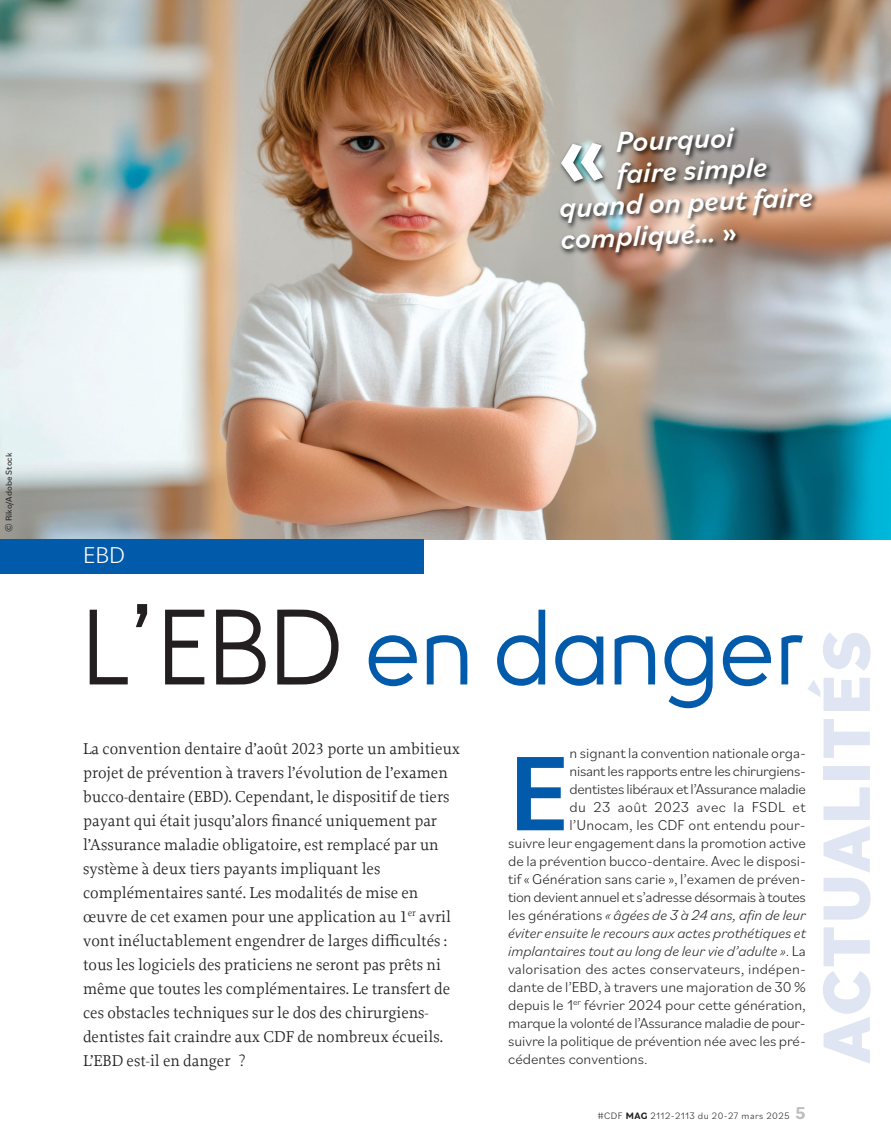
<style>
.page{position:relative;width:891px;height:1148px;background:#fff}
.page>*{position:absolute;margin:0;border:0;box-sizing:border-box;transform-origin:0 0}
.t1{font:500 111px "Bilo";color:#015aaa}
.t2{font:102px "Kreadon R";color:#015aaa}
.t3{font:800 70.2px "Bilo";letter-spacing:.03em;color:#e0e5f3}
.t4{font:italic 500 30px "Bilo";color:#fff}
.t5{font:300 24px "Bilo";color:#fff}
.t6{font:16.5px/24px "Proforma";color:#231f20}
.t7{font:300 15px "Bilo";color:#231f20}
.t8{font:italic 300 15px "Bilo";color:#231f20}
.t9{font:300 15px "Bilo";letter-spacing:-.025em;color:#231f20}
.t10{font:300 15px "Bilo";letter-spacing:.03em;color:#231f20}
.t11{font:300 9.75px "Bilo";letter-spacing:.05em;color:#231f20}
.t12{font:9px "Bilo";color:#231f20}
.s1{font-weight:700;font-style:normal}
.s2{color:#231f20}
.s3{font-style:normal}
.s4{font-weight:700}
.s5{font-weight:700;font-size:18px;color:#bcbdc0}
</style>
<div class="page">
<img style="left:0;top:0;width:891px;height:539px">
<div style="left:0;top:539px;width:423px;height:34px;background:#015aaa"></div>
<img style="left:523px;top:71px;width:361px;height:252px">
<svg style="left:560px;top:142px;width:43px;height:40px;background:#6f7d7c"></svg>
<p class="t4" style="left:615px;top:124px;width:119px;rotate:-3deg">Pourquoi</p>
<p class="t4" style="left:616px;top:156px;width:152px;rotate:-3deg">faire simple</p>
<p class="t4" style="left:558px;top:191px;width:255px;rotate:-3deg">quand on peut faire</p>
<p class="t4" style="left:560px;top:222px;width:178px;rotate:-3deg">compliqué… <span class="s1">»</span></p>
<p class="t12" style="left:3px;top:532px;width:80px;rotate:-90deg">© Riko/Adobe Stock</p>
<p class="t5" style="left:83px;top:546px;width:44px">EBD</p>
<p class="t2" style="left:83px;top:610px;width:724px"><span class="s2">L’EBD</span> en danger</p>
<p class="t3" style="left:805px;top:1063px;width:434px;rotate:-90deg">ACTUALITÉS</p>
<p class="t6" style="left:83px;top:738px;width:379px">La convention dentaire d’août 2023 porte un ambitieux projet de prévention à travers l’évolution de l’examen bucco-dentaire (EBD). Cependant, le dispositif de tiers payant qui était jusqu’alors financé uniquement par l’Assurance maladie obligatoire, est remplacé par un système à deux tiers payants impliquant les complémentaires santé. Les modalités de mise en œuvre de cet examen pour une application au 1<sup>er</sup> avril vont inéluctablement engendrer de larges difficultés : tous les logiciels des praticiens ne seront pas prêts ni même que toutes les complémentaires. Le transfert de ces obstacles techniques sur le dos des chirurgiens&shy;dentistes fait craindre aux CDF de nombreux écueils.<br>L’EBD est-il en danger ?</p>
<p class="t7" style="left:570px;top:748px;width:238px">n signant la convention nationale orga-</p>
<p class="t9" style="left:570px;top:766px;width:238px">nisant les rapports entre les chirurgiens-</p>
<p class="t9" style="left:570px;top:784px;width:238px">dentistes libéraux et l’Assurance maladie</p>
<p class="t10" style="left:570px;top:802px;width:238px">du 23 août 2023 avec la FSDL et</p>
<p class="t7" style="left:570px;top:820px;width:238px">l’Unocam, les CDF ont entendu pour-</p>
<p class="t7" style="left:508px;top:838px;width:299px">suivre leur engagement dans la promotion active</p>
<p class="t7" style="left:508px;top:856px;width:299px">de la prévention bucco-dentaire. Avec le disposi-</p>
<p class="t7" style="left:508px;top:874px;width:299px">tif « Génération sans carie », l’examen de préven-</p>
<p class="t9" style="left:508px;top:892px;width:299px">tion devient annuel et s’adresse désormais à toutes</p>
<p class="t8" style="left:508px;top:910px;width:299px"><span class="s3">les générations</span> « âgées de 3 à 24 ans, afin de leur</p>
<p class="t8" style="left:508px;top:928px;width:299px">éviter ensuite le recours aux actes prothétiques et</p>
<p class="t8" style="left:508px;top:946px;width:299px">implantaires tout au long de leur vie d’adulte »<span class="s3">. La</span></p>
<p class="t7" style="left:508px;top:964px;width:299px">valorisation des actes conservateurs, indépen-</p>
<p class="t7" style="left:508px;top:982px;width:299px">dante de l’EBD, à travers une majoration de 30 %</p>
<p class="t7" style="left:508px;top:1000px;width:299px">depuis le 1<sup>er</sup> février 2024 pour cette génération,</p>
<p class="t7" style="left:508px;top:1018px;width:299px">marque la volonté de l’Assurance maladie de pour-</p>
<p class="t7" style="left:508px;top:1036px;width:299px">suivre la politique de prévention née avec les pré-</p>
<p class="t7" style="left:508px;top:1054px;width:141px">cédentes conventions.</p>
<p class="t1" style="left:508px;top:756px;width:63px">E</p>
<p class="t11" style="left:598px;top:1112px;width:210px">#CDF <span class="s4">MAG</span> 2112-2113 du 20-27 mars 2025 <span class="s5">5</span></p>
</div>
